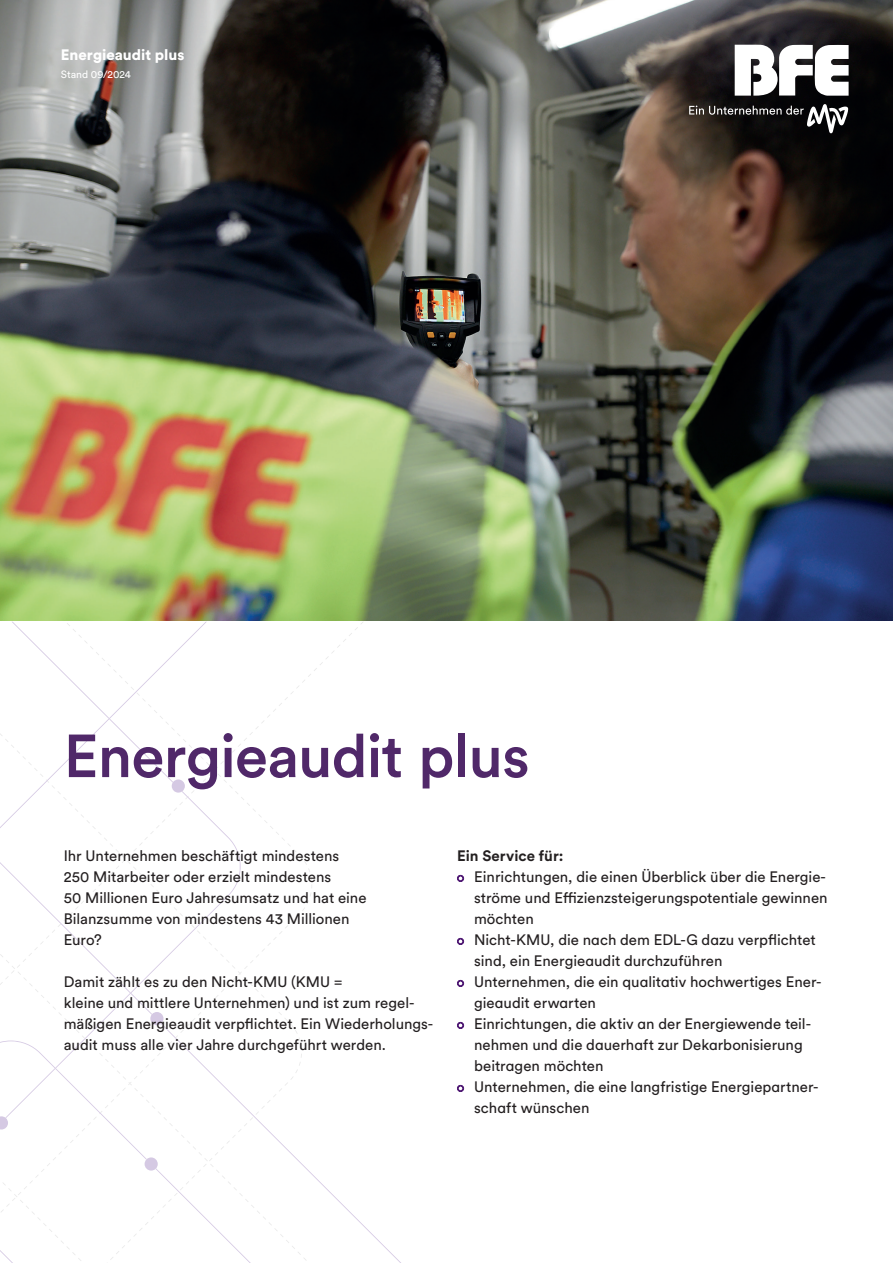
<style>
.page{position:relative;width:893px;height:1263px;background:#fff}
.page>*{position:absolute;margin:0;border:0;box-sizing:border-box;transform-origin:0 0}
.t1{font:500 60px "Circular Pro";letter-spacing:-.015em;color:#502869}
.t2{font:15px/21px "Circular Pro";color:#231f20}
.t3{font:900 15px "Circular Pro";color:#fff}
.t4{font:700 15px "Circular Pro";color:#231f20}
.t5{font:10.5px "Circular Pro";color:#fff}
.s1{font-size:8.25px;color:#501a74}
</style>
<div class="page">
<img style="left:0;top:0;width:893px;height:621px">
<svg style="left:735px;top:45px;width:114px;height:51px"></svg>
<svg style="left:689px;top:104px;width:159px;height:29px;background:#383635"></svg>
<svg style="left:5px;top:740px;width:240px;height:300px"></svg>
<svg style="left:0;top:1040px;width:251px;height:223px"></svg>
<svg style="left:0;top:1116px;width:8px;height:13px"></svg>
<svg style="left:145px;top:1157px;width:13px;height:13px"></svg>
<svg style="left:150px;top:1012px;width:13px;height:13px"></svg>
<svg style="left:0;top:622px;width:207px;height:206px"></svg>
<p class="t3" style="left:61px;top:44px;width:125px">Energieaudit plus</p>
<p class="t5" style="left:61px;top:67px;width:71px">Stand 09/2024</p>
<h1 class="t1" style="left:64px;top:715px;width:467px">Energieaudit plus</h1>
<p class="t2" style="left:64px;top:845px;width:304px">Ihr Unternehmen beschäftigt mindestens 250 Mitarbeiter oder erzielt mindestens<br>50 Millionen Euro Jahresumsatz und hat eine Bilanzsumme von mindestens 43 Millionen Euro?</p>
<p class="t2" style="left:64px;top:971px;width:371px">Damit zählt es zu den Nicht-KMU (KMU =<br>kleine und mittlere Unternehmen) und ist zum regel&shy;mäßigen Energieaudit verpflichtet. Ein Wiederholungs&shy;audit muss alle vier Jahre durchgeführt werden.</p>
<p class="t4" style="left:457px;top:845px;width:108px">Ein Service für:</p>
<p class="t2" style="left:474px;top:866px;width:355px;text-align:justify;text-indent:-17px"><span class="s1">○</span> Einrichtungen, die einen Überblick über die Energie&shy;ströme und Effizienzsteigerungspotentiale gewinnen möchten</p>
<p class="t2" style="left:474px;top:929px;width:343px;text-indent:-17px"><span class="s1">○</span> Nicht-KMU, die nach dem EDL-G dazu verpflichtet sind, ein Energieaudit durchzuführen</p>
<p class="t2" style="left:474px;top:971px;width:349px;text-indent:-17px"><span class="s1">○</span> Unternehmen, die ein qualitativ hochwertiges Ener&shy;gieaudit erwarten</p>
<p class="t2" style="left:474px;top:1013px;width:339px;text-indent:-17px"><span class="s1">○</span> Einrichtungen, die aktiv an der Energiewende teil&shy;nehmen und die dauerhaft zur Dekarbonisierung beitragen möchten</p>
<p class="t2" style="left:474px;top:1076px;width:346px;text-indent:-17px"><span class="s1">○</span> Unternehmen, die eine langfristige Energiepartner&shy;schaft wünschen</p>
</div>
